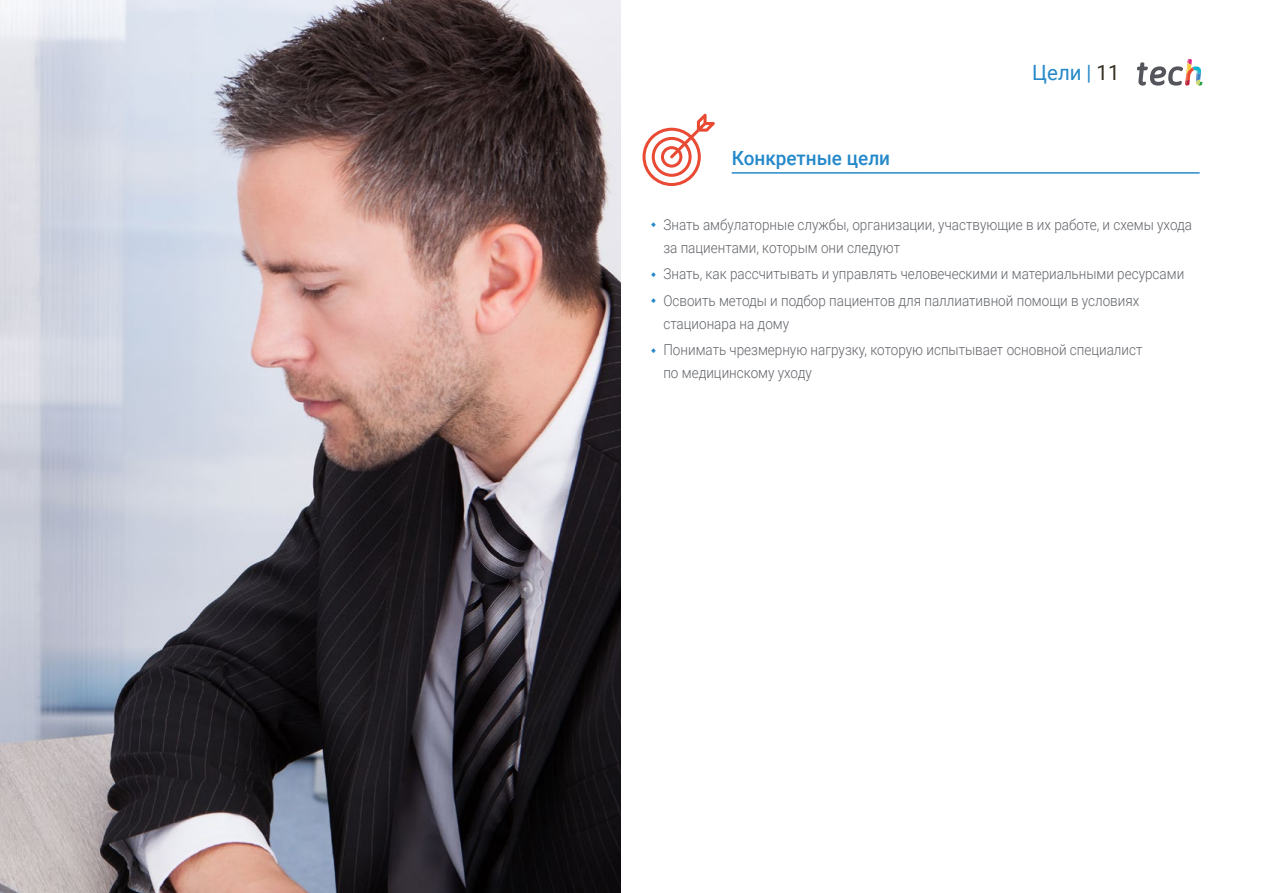
<style>
.page{position:relative;width:1263px;height:893px;background:#fff}
.page>*{position:absolute;margin:0;border:0;box-sizing:border-box;transform-origin:0 0}
.Sección___Pag{font:21px "Roboto";color:#2488c9}
.Subtítulo_Pag{font:500 19.5px "Roboto";color:#2488c9}
.t1{font:300 15px/22.5px "Roboto";color:#61646a;scale:.9 1}
.s1{color:#312e20}
</style>
<div class="page">
<img style="left:0;top:0;width:621px;height:893px">
<svg style="left:1137px;top:59px;width:65px;height:27px"></svg>
<svg style="left:642px;top:114px;width:73px;height:72px"></svg>
<hr style="left:732px;top:173px;width:467px;height:1px;background:#2488c9">
<p class="Subtítulo_Pag" style="left:732px;top:144px;width:160px">Конкретные цели</p>
<p class="Sección___Pag" style="left:1032px;top:57px;width:89px">Цели | <span class="s1">11</span></p>
<p class="t1" style="left:663px;top:213px;width:589px">Знать амбулаторные службы, организации, участвующие в их работе, и схемы ухода за пациентами, которым они следуют</p>
<p class="t1" style="left:663px;top:262px;width:580px">Знать, как рассчитывать и управлять человеческими и материальными ресурсами</p>
<p class="t1" style="left:663px;top:289px;width:530px">Освоить методы и подбор пациентов для паллиативной помощи в условиях стационара на дому</p>
<p class="t1" style="left:663px;top:338px;width:534px">Понимать чрезмерную нагрузку, которую испытывает основной специалист по медицинскому уходу</p>
</div>
